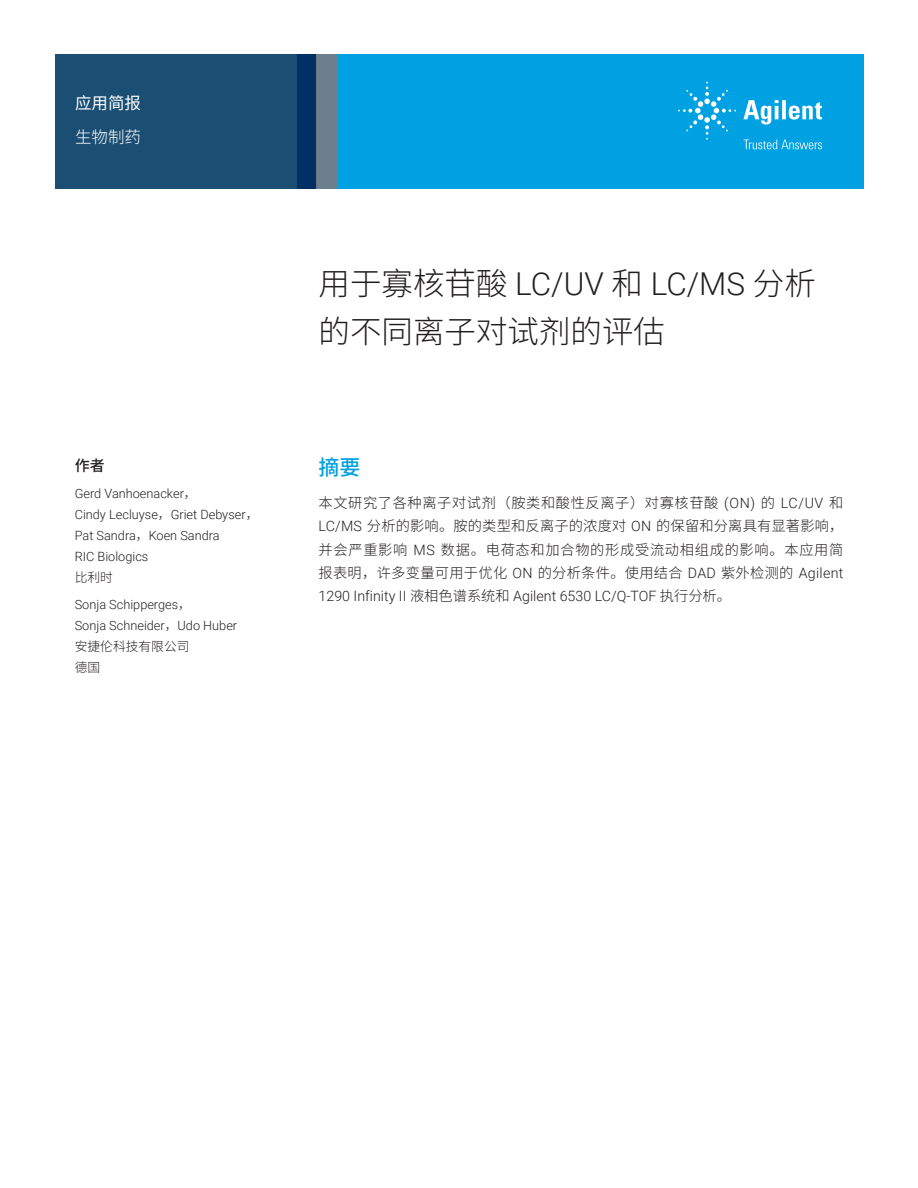
<style>
.page{position:relative;width:918px;height:1188px;background:#fff}
.page>*{position:absolute;margin:0;border:0;box-sizing:border-box;transform-origin:0 0}
.t1{font:300 31.5px "Roboto";letter-spacing:-.015em;color:#231f20}
.t2{font:300 31.5px "Noto Sans CJ Ksc";color:#231f20}
.t3{font:500 21px "Noto Sans CJ Ksc";color:#00a1e3}
.t4{font:16.5px "Noto Sans CJ Ksc";color:#fff}
.t5{font:300 16.5px "Noto Sans CJ Ksc";color:#fff}
.t6{font:500 15px "Noto Sans CJ Ksc";color:#231f20}
.t7{font:300 14.25px/23.2px "Noto Sans CJ Ksc";letter-spacing:.02em;color:#231f20;text-align:justify}
.t8{font:300 14.25px "Roboto";color:#231f20}
.t9{font:300 12.75px/21px "Roboto";color:#231f20}
.t10{font:300 12.75px/21px "Noto Sans CJ Ksc";color:#231f20}
.s1{font-family:"Noto Sans CJ Ksc"}
.s2{font-family:"Roboto"}
</style>
<div class="page">
<div style="left:297px;top:54px;width:567px;height:135px;background:#00a1e3"></div>
<svg style="left:55px;top:54px;width:261px;height:135px;background:#184b71"></svg>
<div style="left:316px;top:54px;width:22px;height:135px;background:#6b808c"></div>
<svg style="left:743px;top:100px;width:79px;height:25px"></svg>
<svg style="left:678px;top:82px;width:58px;height:58px"></svg>
<svg style="left:744px;top:140px;width:78px;height:9px"></svg>
<p class="t4" style="left:75px;top:93px;width:67px">应用简报</p>
<p class="t5" style="left:75px;top:127px;width:67px">生物制药</p>
<p class="t6" style="left:75px;top:457px;width:31px">作者</p>
<p class="t9" style="left:75px;top:483px;width:185px">Gerd Vanhoenacker<span class="s1">，<br></span>Cindy Lecluyse<span class="s1">，</span>Griet Debyser<span class="s1">，<br></span>Pat Sandra<span class="s1">，</span>Koen Sandra<br>RIC Biologics</p>
<p class="t10" style="left:75px;top:567px;width:40px">比利时</p>
<p class="t9" style="left:75px;top:594px;width:164px">Sonja Schipperges<span class="s1">，<br></span>Sonja Schneider<span class="s1">，</span>Udo Huber</p>
<p class="t10" style="left:75px;top:636px;width:116px">安捷伦科技有限公司德国</p>
<h1 class="t1" style="left:319px;top:261px;width:499px"><span class="s1">用于寡核苷酸</span> LC/UV <span class="s1">和</span> LC/MS <span class="s1">分析</span></h1>
<h1 class="t2" style="left:319px;top:313px;width:348px">的不同离子对试剂的评估</h1>
<h2 class="t3" style="left:319px;top:456px;width:43px">摘要</h2>
<p class="t7" style="left:319px;top:492px;width:526px">本文研究了各种离子对试剂（胺类和酸性反离子）对寡核苷酸 <span class="s2">(ON)</span> 的 <span class="s2">LC/UV</span> 和<span class="s2">LC/MS</span> 分析的影响。胺的类型和反离子的浓度对 <span class="s2">ON</span> 的保留和分离具有显著影响，并会严重影响 <span class="s2">MS</span> 数据。电荷态和加合物的形成受流动相组成的影响。本应用简报表明，许多变量可用于优化 <span class="s2">ON</span> 的分析条件。使用结合 <span class="s2">DAD</span> 紫外检测的 <span class="s2">Agilent</span></p>
<p class="t8" style="left:319px;top:586px;width:414px">1290 Infinity II <span class="s1">液相色谱系统和</span> Agilent 6530 LC/Q-TOF <span class="s1">执行分析。</span></p>
</div>
